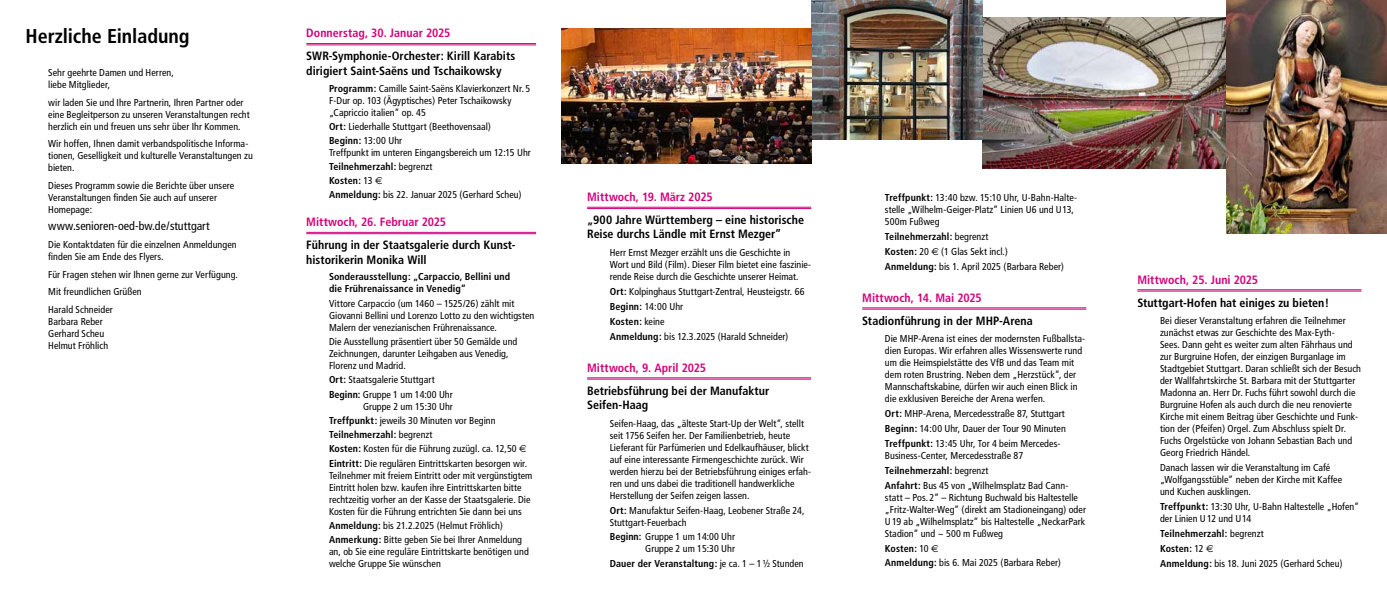
<style>
.page{position:relative;width:1387px;height:596px;background:#fff}
.page>*{position:absolute;margin:0;border:0;box-sizing:border-box;transform-origin:0 0}
.t1{font:700 condensed 20px "Frutiger";color:#000}
.t2{font:700 condensed 12px/14.4px "Frutiger";color:#000}
.t3{font:700 condensed 12px "Frutiger";letter-spacing:-.005em;color:#d4007a}
.t4{font:condensed 12px "Frutiger";letter-spacing:-.005em;color:#000}
.t5{font:condensed 10px/12px "Frutiger";letter-spacing:.005em;color:#000}
.t6{font:700 condensed 10px/12px "Frutiger";letter-spacing:.01em;color:#000}
.s1{font-weight:700}
.s2{font-family:"Euro Sans";font-stretch:normal}
.s3{font-weight:400}
</style>
<div class="page">
<img style="left:982px;top:17px;width:244px;height:152px">
<hr style="left:306px;top:43px;width:230px;height:1px;background:#d4007a">
<hr style="left:306px;top:45px;width:230px;height:1px;background:#d4007a">
<hr style="left:306px;top:232px;width:230px;height:1px;background:#d4007a">
<hr style="left:306px;top:233px;width:230px;height:1px;background:#d4007a">
<hr style="left:587px;top:206px;width:224px;height:1px;background:#d4007a">
<hr style="left:587px;top:208px;width:224px;height:1px;background:#d4007a">
<hr style="left:587px;top:377px;width:224px;height:1px;background:#d4007a">
<hr style="left:587px;top:379px;width:224px;height:1px;background:#d4007a">
<hr style="left:862px;top:307px;width:224px;height:1px;background:#d4007a">
<hr style="left:862px;top:309px;width:224px;height:1px;background:#d4007a">
<hr style="left:1137px;top:289px;width:224px;height:1px;background:#d4007a">
<hr style="left:1137px;top:291px;width:224px;height:1px;background:#d4007a">
<img style="left:811px;top:0;width:171px;height:139px">
<img style="left:561px;top:28px;width:250px;height:136px">
<img style="left:1226px;top:0;width:160px;height:233px">
<h1 class="t1" style="left:26px;top:25px;width:166px">Herzliche Einladung</h1>
<p class="t5" style="left:48px;top:66px;width:127px">Sehr geehrte Damen und Herren, liebe Mitglieder,</p>
<p class="t5" style="left:48px;top:96px;width:203px">wir laden Sie und Ihre Partnerin, Ihren Partner oder eine Begleitperson zu unseren Veranstaltungen recht herzlich ein und freuen uns sehr über Ihr Kommen.</p>
<p class="t5" style="left:48px;top:138px;width:206px">Wir hoffen, Ihnen damit verbandspolitische Informa&shy;tionen, Geselligkeit und kulturelle Veranstaltungen zu bieten.</p>
<p class="t5" style="left:48px;top:179px;width:188px">Dieses Programm sowie die Berichte über unsere<br>Veranstaltungen finden Sie auch auf unserer<br>Homepage:</p>
<p class="t4" style="left:48px;top:219px;width:163px">www.senioren-oed-bw.de/stuttgart</p>
<p class="t5" style="left:48px;top:238px;width:190px">Die Kontaktdaten für die einzelnen Anmeldungen finden Sie am Ende des Flyers.</p>
<p class="t5" style="left:48px;top:265px;width:191px;line-height:17.7px">Für Fragen stehen wir Ihnen gerne zur Verfügung.<br>Mit freundlichen Grüßen<br>Harald Schneider</p>
<p class="t5" style="left:48px;top:315px;width:61px">Barbara Reber<br>Gerhard Scheu<br>Helmut Fröhlich</p>
<p class="t3" style="left:306px;top:26px;width:146px">Donnerstag, 30. Januar 2025</p>
<p class="t2" style="left:306px;top:49px;width:210px">SWR-Symphonie-Orchester: Kirill Karabits dirigiert Saint-Saëns und Tschaikowsky</p>
<p class="t5" style="left:329px;top:82px;width:203px"><span class="s1">Programm:</span> Camille Saint-Saëns Klavierkonzert Nr. 5<br>F-Dur op. 103 (Ägyptisches) Peter Tschaikowsky „Capriccio italien“ op. 45</p>
<p class="t5" style="left:329px;top:119px;width:163px;line-height:14.3px"><span class="s1">Ort:</span> Liederhalle Stuttgart (Beethovensaal)<br><span class="s1">Beginn:</span> 13:00 Uhr</p>
<p class="t5" style="left:329px;top:146px;width:203px;line-height:14px">Treffpunkt im unteren Eingangsbereich um 12:15 Uhr <span class="s1">Teilnehmerzahl:</span> begrenzt<br><span class="s1">Kosten:</span> 13 <span class="s2">E<br></span><span class="s1">Anmeldung:</span> bis 22. Januar 2025 (Gerhard Scheu)</p>
<p class="t3" style="left:306px;top:215px;width:141px">Mittwoch, 26. Februar 2025</p>
<p class="t2" style="left:306px;top:237px;width:210px">Führung in der Staatsgalerie durch Kunst&shy;historikerin Monika Will</p>
<p class="t6" style="left:329px;top:271px;width:182px">Sonderausstellung: „Carpaccio, Bellini und die Frührenaissance in Venedig“</p>
<p class="t5" style="left:329px;top:297px;width:207px">Vittore Carpaccio (um 1460 – 1525/26) zählt mit<br>Giovanni Bellini und Lorenzo Lotto zu den wichtigsten<br>Malern der venezianischen Frührenaissance.</p>
<p class="t5" style="left:329px;top:335px;width:190px">Die Ausstellung präsentiert über 50 Gemälde und<br>Zeichnungen, darunter Leihgaben aus Venedig,<br>Florenz und Madrid.</p>
<p class="t5" style="left:329px;top:372px;width:125px;line-height:14.3px"><span class="s1">Ort:</span> Staatsgalerie Stuttgart<br><span class="s1">Beginn:</span> Gruppe 1 um 14:00 Uhr</p>
<p class="t5" style="left:329px;top:399px;width:200px;line-height:14.3px;text-indent:34px">Gruppe 2 um 15:30 Uhr<br><span class="s1">Treffpunkt:</span> jeweils 30 Minuten vor Beginn <span class="s1">Teilnehmerzahl:</span> begrenzt<br><span class="s1">Kosten:</span> Kosten für die Führung zuzügl. ca. 12,50 <span class="s2">E </span><span class="s1">Eintritt:</span> Die regulären Eintrittskarten besorgen wir.</p>
<p class="t5" style="left:329px;top:469px;width:205px">Teilnehmer mit freiem Eintritt oder mit vergünstigtem Eintritt holen bzw. kaufen ihre Eintrittskarten bitte rechtzeitig vorher an der Kasse der Staatsgalerie. Die Kosten für die Führung entrichten Sie dann bei uns</p>
<p class="t5" style="left:329px;top:518px;width:194px;line-height:14.3px"><span class="s1">Anmeldung:</span> bis 21.2.2025 (Helmut Fröhlich)<br><span class="s1">Anmerkung:</span> Bitte geben Sie bei Ihrer Anmeldung</p>
<p class="t5" style="left:329px;top:545px;width:201px">an, ob Sie eine reguläre Eintrittskarte benötigen und welche Gruppe Sie wünschen</p>
<p class="t3" style="left:587px;top:190px;width:127px">Mittwoch, 19. März 2025</p>
<p class="t2" style="left:587px;top:212px;width:218px">„900 Jahre Württemberg – eine historische<br>Reise durchs Ländle mit Ernst Mezger”</p>
<p class="t5" style="left:609px;top:246px;width:203px">Herr Ernst Mezger erzählt uns die Geschichte in<br>Wort und Bild (Film). Dieser Film bietet eine faszinie&shy;rende Reise durch die Geschichte unserer Heimat.</p>
<p class="t5" style="left:609px;top:284px;width:196px;line-height:14.8px"><span class="s1">Ort:</span> Kolpinghaus Stuttgart-Zentral, Heusteigstr. 66<br><span class="s1">Beginn:</span> 14:00 Uhr<br><span class="s1">Kosten:</span> keine<br><span class="s1">Anmeldung:</span> bis 12.3.2025 (Harald Schneider)</p>
<p class="t3" style="left:587px;top:360px;width:120px">Mittwoch, 9. April 2025</p>
<p class="t2" style="left:587px;top:383px;width:184px">Betriebsführung bei der Manufaktur<br>Seifen-Haag</p>
<p class="t5" style="left:609px;top:417px;width:203px">Seifen-Haag, das „älteste Start-Up der Welt“, stellt seit 1756 Seifen her. Der Familienbetrieb, heute Lieferant für Parfümerien und Edelkaufhäuser, blickt auf eine interessante Firmengeschichte zurück. Wir werden hierzu bei der Betriebsführung einiges erfah&shy;ren und uns dabei die traditionell handwerkliche Herstellung der Seifen zeigen lassen.</p>
<p class="t5" style="left:609px;top:504px;width:196px"><span class="s1">Ort:</span> Manufaktur Seifen-Haag, Leobener Straße 24,<br>Stuttgart-Feuerbach</p>
<p class="t5" style="left:609px;top:530px;width:127px;text-align:right"><span class="s1">Beginn:</span> Gruppe 1 um 14:00 Uhr<br>Gruppe 2 um 15:30 Uhr</p>
<p class="t6" style="left:609px;top:557px;width:195px">Dauer der Veranstaltung: <span class="s3">je ca. 1 – 1½ Stunden</span></p>
<p class="t5" style="left:884px;top:191px;width:193px"><span class="s1">Treffpunkt:</span> 13:40 bzw. 15:10 Uhr, U-Bahn-Halte&shy;stelle „Wilhelm-Geiger-Platz“ Linien U6 und U13,<br>500m Fußweg</p>
<p class="t5" style="left:884px;top:229px;width:180px;line-height:14.8px"><span class="s1">Teilnehmerzahl:</span> begrenzt<br><span class="s1">Kosten:</span> 20 <span class="s2">E</span> (1 Glas Sekt incl.)<br><span class="s1">Anmeldung:</span> bis 1. April 2025 (Barbara Reber)</p>
<p class="t3" style="left:862px;top:290px;width:121px">Mittwoch, 14. Mai 2025</p>
<p class="t2" style="left:862px;top:313px;width:172px">Stadionführung in der MHP-Arena</p>
<p class="t5" style="left:884px;top:332px;width:202px">Die MHP-Arena ist eines der modernsten Fußballsta&shy;dien Europas. Wir erfahren alles Wissenswerte rund um die Heimspielstätte des VfB und das Team mit dem roten Brustring. Neben dem „Herzstück“, der Mannschaftskabine, dürfen wir auch einen Blick in die exklusiven Bereiche der Arena werfen.</p>
<p class="t5" style="left:884px;top:406px;width:182px;line-height:14.8px;text-align:justify"><span class="s1">Ort:</span> MHP-Arena, Mercedesstraße 87, Stuttgart <span class="s1">Beginn:</span> 14:00 Uhr, Dauer der Tour 90 Minuten <span class="s1">Treffpunkt:</span> 13:45 Uhr, Tor 4 beim Mercedes-</p>
<p class="t5" style="left:884px;top:448px;width:185px;line-height:14.8px">Business-Center, Mercedesstraße 87<br><span class="s1">Teilnehmerzahl:</span> begrenzt<br><span class="s1">Anfahrt:</span> Bus 45 von „Wilhelmsplatz Bad Cann-</p>
<p class="t5" style="left:884px;top:491px;width:202px">statt – Pos. 2“ – Richtung Buchwald bis Haltestelle „Fritz-Walter-Weg“ (direkt am Stadioneingang) oder U19 ab „Wilhelmsplatz“ bis Haltestelle „NeckarPark Stadion“ und ~ 500 m Fußweg</p>
<p class="t5" style="left:884px;top:540px;width:177px;line-height:14.8px"><span class="s1">Kosten:</span> 10 <span class="s2">E<br></span><span class="s1">Anmeldung:</span> bis 6. Mai 2025 (Barbara Reber)</p>
<p class="t3" style="left:1137px;top:272px;width:122px">Mittwoch, 25. Juni 2025</p>
<p class="t2" style="left:1137px;top:295px;width:193px">Stuttgart-Hofen hat einiges zu bieten!</p>
<p class="t5" style="left:1159px;top:314px;width:202px">Bei dieser Veranstaltung erfahren die Teilnehmer zunächst etwas zur Geschichte des Max-Eyth-<br>Sees. Dann geht es weiter zum alten Fährhaus und zur Burgruine Hofen, der einzigen Burganlage im Stadtgebiet Stuttgart. Daran schließt sich der Besuch der Wallfahrtskirche St. Barbara mit der Stuttgarter Madonna an. Herr Dr. Fuchs führt sowohl durch die Burgruine Hofen als auch durch die neu renovierte Kirche mit einem Beitrag über Geschichte und Funk&shy;tion der (Pfeifen) Orgel. Zum Abschluss spielt Dr.<br>Fuchs Orgelstücke von Johann Sebastian Bach und Georg Friedrich Händel.</p>
<p class="t5" style="left:1159px;top:461px;width:184px">Danach lassen wir die Veranstaltung im Café „Wolfgangsstüble“ neben der Kirche mit Kaffee und Kuchen ausklingen.</p>
<p class="t5" style="left:1159px;top:500px;width:200px"><span class="s1">Treffpunkt:</span> 13:30 Uhr, U-Bahn Haltestelle „Hofen“ der Linien U12 und U14</p>
<p class="t5" style="left:1159px;top:526px;width:184px;line-height:14.8px"><span class="s1">Teilnehmerzahl:</span> begrenzt<br><span class="s1">Kosten:</span> 12 <span class="s2">E<br></span><span class="s1">Anmeldung:</span> bis 18. Juni 2025 (Gerhard Scheu)</p>
</div>
